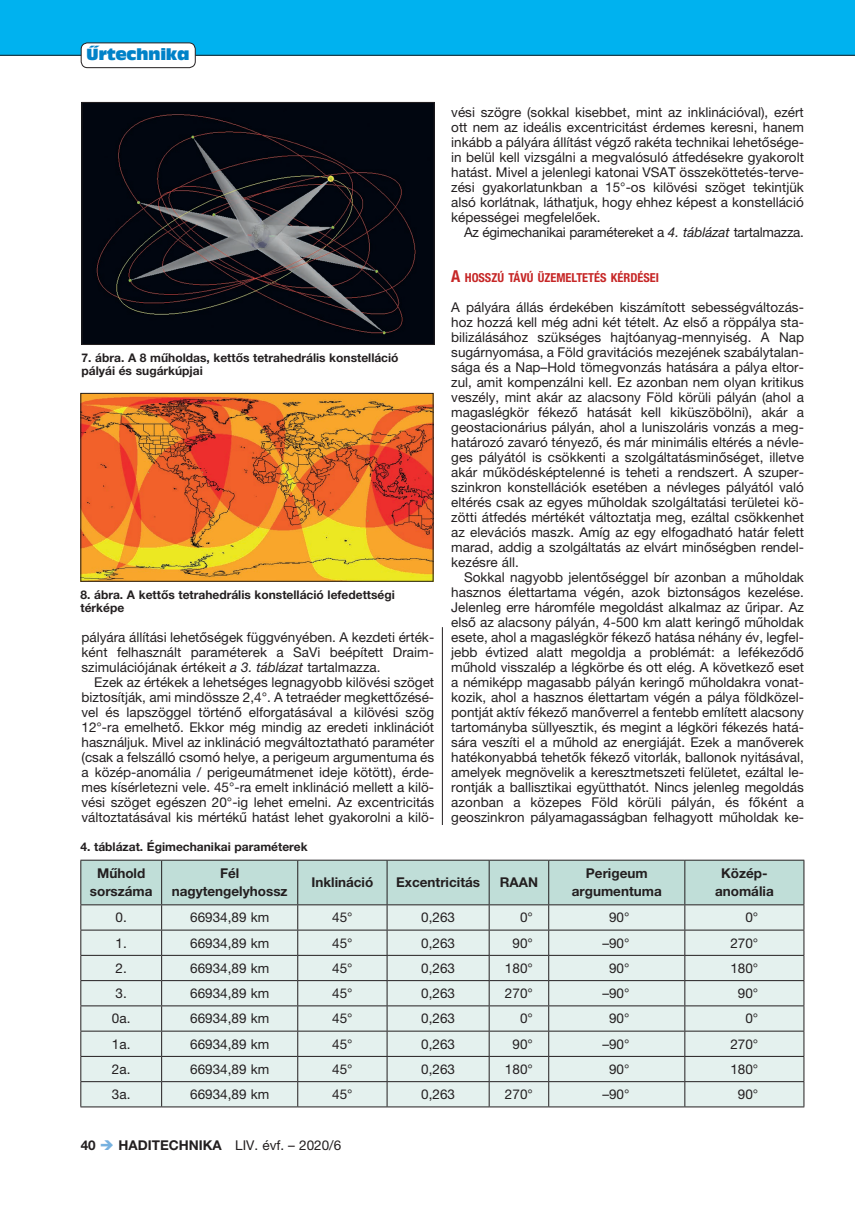
<style>
.page{position:relative;width:855px;height:1212px;background:#fff}
.page>*{position:absolute;margin:0;border:0;box-sizing:border-box;transform-origin:0 0}
.t1{font:15px "Antique Olive Compact";letter-spacing:-.02em;color:#0082c8}
.t2{font:13.5px/15px "Helvetica Neue LT Pro";color:#231f20;text-align:justify}
.t3{font:700 13.5px/18px "Helvetica Neue LT Pro";color:#231f20;text-align:center}
.t4{font:13.5px "Helvetica Neue LT Pro";letter-spacing:-.02em;color:#231f20}
.t5{font:700 condensed 12.3px "Helvetica Neue LT Pro";color:#c62626}
.t6{font:700 12px/13.5px "Helvetica Neue LT Pro";color:#231f20}
.s1{font-style:italic}
.s2{font-size:16.5px}
.s3{font-weight:700}
.s4{color:#76b1df}
</style>
<div class="page">
<div style="left:0;top:0;width:855px;height:55px;background:#00b2ef"></div>
<hr style="left:0;top:55px;width:855px;height:1px;background:#231f20">
<div style="left:81px;top:43px;width:114px;height:25px;background:#fff;border-radius:6px"></div>
<div style="left:81px;top:43px;width:115px;height:25px;border:1px solid #231f20;border-radius:6px"></div>
<img style="left:84px;top:104px;width:348px;height:239px">
<div style="left:82px;top:102px;width:352px;height:243px;border:1px solid #231f20"></div>
<img style="left:82px;top:395px;width:349px;height:185px">
<div style="left:80px;top:393px;width:353px;height:189px;border:1px solid #231f20"></div>
<svg style="left:80px;top:861px;width:724px;height:245px"></svg>
<hr style="left:80px;top:1106px;width:82px;height:1px;background:#231f20">
<hr style="left:162px;top:1106px;width:136px;height:1px;background:#231f20">
<hr style="left:298px;top:1106px;width:89px;height:1px;background:#231f20">
<hr style="left:387px;top:1106px;width:102px;height:1px;background:#231f20">
<hr style="left:489px;top:1106px;width:60px;height:1px;background:#231f20">
<hr style="left:549px;top:1106px;width:136px;height:1px;background:#231f20">
<hr style="left:685px;top:1106px;width:119px;height:1px;background:#231f20">
<hr style="left:80px;top:860px;width:82px;height:1px;background:#231f20">
<hr style="left:80px;top:860px;width:1px;height:44px;background:#231f20">
<hr style="left:162px;top:860px;width:136px;height:1px;background:#231f20">
<hr style="left:298px;top:860px;width:89px;height:1px;background:#231f20">
<hr style="left:387px;top:860px;width:102px;height:1px;background:#231f20">
<hr style="left:489px;top:860px;width:60px;height:1px;background:#231f20">
<hr style="left:549px;top:860px;width:136px;height:1px;background:#231f20">
<hr style="left:685px;top:860px;width:119px;height:1px;background:#231f20">
<hr style="left:803px;top:860px;width:1px;height:44px;background:#231f20">
<hr style="left:80px;top:904px;width:82px;height:1px;background:#231f20">
<hr style="left:162px;top:904px;width:136px;height:1px;background:#231f20">
<hr style="left:298px;top:904px;width:89px;height:1px;background:#231f20">
<hr style="left:387px;top:904px;width:102px;height:1px;background:#231f20">
<hr style="left:489px;top:904px;width:60px;height:1px;background:#231f20">
<hr style="left:549px;top:904px;width:136px;height:1px;background:#231f20">
<hr style="left:685px;top:904px;width:119px;height:1px;background:#231f20">
<hr style="left:442px;top:627px;width:1px;height:198px;background:#231f20">
<p class="t1" style="left:86px;top:44px;width:105px">Űrtechnika</p>
<p class="t6" style="left:82px;top:351px;width:318px">7. ábra. A 8 műholdas, kettős tetrahedrális konstelláció pályái és sugárkúpjai</p>
<p class="t6" style="left:80px;top:587px;width:316px">8. ábra. A kettős tetrahedrális konstelláció lefedettségi térképe</p>
<p class="t2" style="left:82px;top:630px;width:354px">pályára állítási lehetőségek függvényében. A kezdeti érték&shy;ként felhasznált paraméterek a SaVi beépített Draim&shy;szimulációjának értékeit <span class="s1">a 3. táblázat</span> tartalmazza.</p>
<p class="t2" style="left:82px;top:675px;width:354px;text-indent:13px">Ezek az értékek a lehetséges legnagyobb kilövési szöget biztosítják, ami mindössze 2,4°. A tetraéder megkettőzésé&shy;vel és lapszöggel történő elforgatásával a kilövési szög 12°-ra emelhető. Ekkor még mindig az eredeti inklinációt használjuk. Mivel az inklináció megváltoztatható paraméter (csak a felszálló csomó helye, a perigeum argumentuma és a közép-anomália / perigeumátmenet ideje kötött), érde&shy;mes kísérletezni vele. 45°-ra emelt inklináció mellett a kilö&shy;vési szöget egészen 20°-ig lehet emelni. Az excentricitás változtatásával kis mértékű hatást lehet gyakorolni a kilö-</p>
<p class="t2" style="left:451px;top:105px;width:354px">vési szögre (sokkal kisebbet, mint az inklinációval), ezért ott nem az ideális excentricitást érdemes keresni, hanem inkább a pályára állítást végző rakéta technikai lehetősége&shy;in belül kell vizsgálni a megvalósuló átfedésekre gyakorolt hatást. Mivel a jelenlegi katonai VSAT összeköttetés-terve&shy;zési gyakorlatunkban a 15°-os kilövési szöget tekintjük alsó korlátnak, láthatjuk, hogy ehhez képest a konstelláció képességei megfelelőek.</p>
<p class="t4" style="left:464px;top:224px;width:341px">Az égimechanikai paramétereket a <span class="s1">4. táblázat</span> tartalmazza.</p>
<p class="t5" style="left:451px;top:270px;width:209px"><span class="s2">A</span> HOSSZÚ TÁVÚ ÜZEMELTETÉS KÉRDÉSEI</p>
<p class="t2" style="left:451px;top:300px;width:354px">A pályára állás érdekében kiszámított sebességváltozás&shy;hoz hozzá kell még adni két tételt. Az első a röppálya sta&shy;bilizálásához szükséges hajtóanyag-mennyiség. A Nap sugárnyomása, a Föld gravitációs mezejének szabálytalan&shy;sága és a Nap–Hold tömegvonzás hatására a pálya eltor&shy;zul, amit kompenzálni kell. Ez azonban nem olyan kritikus veszély, mint akár az alacsony Föld körüli pályán (ahol a magaslégkör fékező hatását kell kiküszöbölni), akár a geostacionárius pályán, ahol a luniszoláris vonzás a meg&shy;határozó zavaró tényező, és már minimális eltérés a névle&shy;ges pályától is csökkenti a szolgáltatásminőséget, illetve akár működésképtelenné is teheti a rendszert. A szuper&shy;szinkron konstellációk esetében a névleges pályától való eltérés csak az egyes műholdak szolgáltatási területei kö&shy;zötti átfedés mértékét változtatja meg, ezáltal csökkenhet az elevációs maszk. Amíg az egy elfogadható határ felett marad, addig a szolgáltatás az elvárt minőségben rendel&shy;kezésre áll.</p>
<p class="t2" style="left:451px;top:570px;width:354px;text-indent:13px">Sokkal nagyobb jelentőséggel bír azonban a műholdak hasznos élettartama végén, azok biztonságos kezelése.<br>Jelenleg erre háromféle megoldást alkalmaz az űripar. Az első az alacsony pályán, 4-500 km alatt keringő műholdak esete, ahol a magaslégkör fékező hatása néhány év, legfel&shy;jebb évtized alatt megoldja a problémát: a lefékeződő műhold visszalép a légkörbe és ott elég. A következő eset a némiképp magasabb pályán keringő műholdakra vonat&shy;kozik, ahol a hasznos élettartam végén a pálya földközel&shy;pontját aktív fékező manőverrel a fentebb említett alacsony tartományba süllyesztik, és megint a légköri fékezés hatá&shy;sára veszíti el a műhold az energiáját. Ezek a manőverek hatékonyabbá tehetők fékező vitorlák, ballonok nyitásával, amelyek megnövelik a keresztmetszeti felületet, ezáltal le&shy;rontják a ballisztikai együtthatót. Nincs jelenleg megoldás azonban a közepes Föld körüli pályán, és főként a geoszinkron pályamagasságban felhagyott műholdak ke-</p>
<p class="t6" style="left:80px;top:840px;width:229px">4. táblázat. Égimechanikai paraméterek</p>
<p class="t3" style="left:90px;top:864px;width:64px">Műhold sorszáma</p>
<p class="t3" style="left:172px;top:864px;width:117px">Fél nagytengelyhossz</p>
<p class="t3" style="left:311px;top:873px;width:63px">Inklináció</p>
<p class="t3" style="left:396px;top:873px;width:85px">Excentricitás</p>
<p class="t3" style="left:500px;top:873px;width:40px">RAAN</p>
<p class="t3" style="left:572px;top:864px;width:91px">Perigeum argumentuma</p>
<p class="t3" style="left:715px;top:864px;width:60px">Közép&shy;anomália</p>
<p class="t2" style="left:116px;top:910px;width:13px">0.</p>
<p class="t2" style="left:190px;top:910px;width:80px">66934,89 km</p>
<p class="t2" style="left:332px;top:910px;width:22px">45°</p>
<p class="t2" style="left:421px;top:910px;width:35px">0,263</p>
<p class="t2" style="left:520px;top:910px;width:14px">0°</p>
<p class="t2" style="left:609px;top:910px;width:22px">90°</p>
<p class="t2" style="left:745px;top:910px;width:14px">0°</p>
<p class="t2" style="left:116px;top:935px;width:13px">1.</p>
<p class="t2" style="left:190px;top:935px;width:80px">66934,89 km</p>
<p class="t2" style="left:332px;top:935px;width:22px">45°</p>
<p class="t2" style="left:421px;top:935px;width:35px">0,263</p>
<p class="t2" style="left:512px;top:935px;width:22px">90°</p>
<p class="t2" style="left:602px;top:935px;width:29px">–90°</p>
<p class="t2" style="left:730px;top:935px;width:29px">270°</p>
<p class="t2" style="left:116px;top:960px;width:13px">2.</p>
<p class="t2" style="left:190px;top:960px;width:80px">66934,89 km</p>
<p class="t2" style="left:332px;top:960px;width:22px">45°</p>
<p class="t2" style="left:421px;top:960px;width:35px">0,263</p>
<p class="t2" style="left:505px;top:960px;width:29px">180°</p>
<p class="t2" style="left:609px;top:960px;width:22px">90°</p>
<p class="t2" style="left:730px;top:960px;width:29px">180°</p>
<p class="t2" style="left:116px;top:985px;width:13px">3.</p>
<p class="t2" style="left:190px;top:985px;width:80px">66934,89 km</p>
<p class="t2" style="left:332px;top:985px;width:22px">45°</p>
<p class="t2" style="left:421px;top:985px;width:35px">0,263</p>
<p class="t2" style="left:505px;top:985px;width:29px">270°</p>
<p class="t2" style="left:602px;top:985px;width:29px">–90°</p>
<p class="t2" style="left:738px;top:985px;width:22px">90°</p>
<p class="t2" style="left:112px;top:1011px;width:20px">0a.</p>
<p class="t2" style="left:190px;top:1011px;width:80px">66934,89 km</p>
<p class="t2" style="left:332px;top:1011px;width:22px">45°</p>
<p class="t2" style="left:421px;top:1011px;width:35px">0,263</p>
<p class="t2" style="left:520px;top:1011px;width:14px">0°</p>
<p class="t2" style="left:609px;top:1011px;width:22px">90°</p>
<p class="t2" style="left:745px;top:1011px;width:14px">0°</p>
<p class="t2" style="left:112px;top:1036px;width:20px">1a.</p>
<p class="t2" style="left:190px;top:1036px;width:80px">66934,89 km</p>
<p class="t2" style="left:332px;top:1036px;width:22px">45°</p>
<p class="t2" style="left:421px;top:1036px;width:35px">0,263</p>
<p class="t2" style="left:512px;top:1036px;width:22px">90°</p>
<p class="t2" style="left:602px;top:1036px;width:29px">–90°</p>
<p class="t2" style="left:730px;top:1036px;width:29px">270°</p>
<p class="t2" style="left:112px;top:1061px;width:20px">2a.</p>
<p class="t2" style="left:190px;top:1061px;width:80px">66934,89 km</p>
<p class="t2" style="left:332px;top:1061px;width:22px">45°</p>
<p class="t2" style="left:421px;top:1061px;width:35px">0,263</p>
<p class="t2" style="left:505px;top:1061px;width:29px">180°</p>
<p class="t2" style="left:609px;top:1061px;width:22px">90°</p>
<p class="t2" style="left:730px;top:1061px;width:29px">180°</p>
<p class="t2" style="left:112px;top:1086px;width:20px">3a.</p>
<p class="t2" style="left:190px;top:1086px;width:80px">66934,89 km</p>
<p class="t2" style="left:332px;top:1086px;width:22px">45°</p>
<p class="t2" style="left:421px;top:1086px;width:35px">0,263</p>
<p class="t2" style="left:505px;top:1086px;width:29px">270°</p>
<p class="t2" style="left:602px;top:1086px;width:29px">–90°</p>
<p class="t2" style="left:738px;top:1086px;width:22px">90°</p>
<p class="t2" style="left:81px;top:1137px;width:262px"><span class="s3">40</span> <span class="s4">➔</span> <span class="s3">HADITECHNIKA</span> LIV. évf. – 2020/6</p>
</div>
